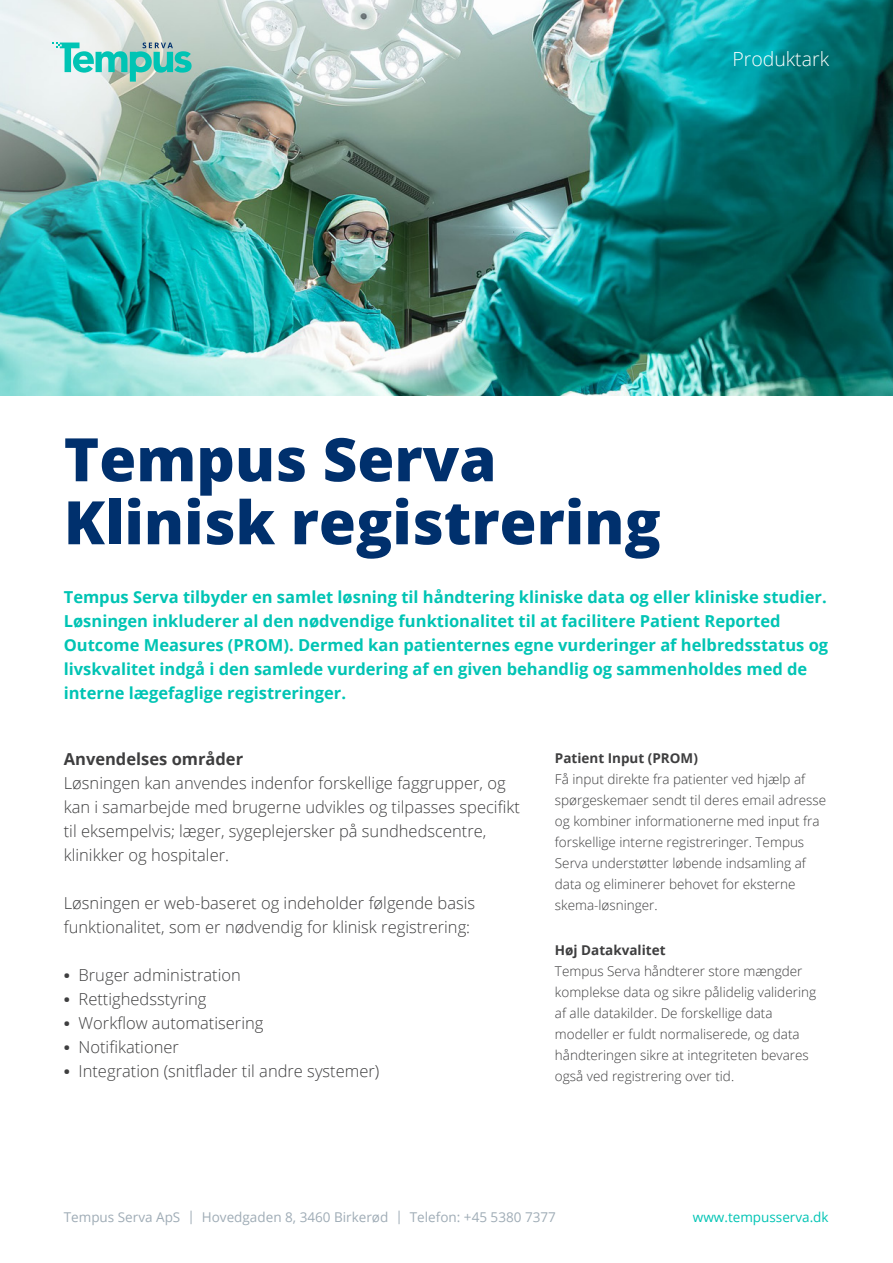
<style>
.page{position:relative;width:893px;height:1263px;background:#fff}
.page>*{position:absolute;margin:0;border:0;box-sizing:border-box;transform-origin:0 0}
.t1{font:800 60px "Open Sans";color:#00306d}
.t2{font:300 19.5px "Open Sans";color:#fff}
.t3{font:300 16.5px/24px "Open Sans";color:#3e3e3f}
.t4{font:700 16.5px/24px "Open Sans";color:#00c4b4}
.t5{font:700 16.5px "Open Sans";color:#3e3e3f}
.t6{font:300 13.5px/21px "Open Sans";color:#3e3e3f}
.t7{font:13.5px "Open Sans";color:#9facb6}
.t8{font:700 13.5px "Open Sans";color:#3e3e3f}
.t9{font:13.5px "Open Sans";color:#00c4b4}
.s1{font-weight:700;font-size:14.85px}
</style>
<div class="page">
<img style="left:0;top:0;width:893px;height:395px">
<svg style="left:52px;top:43px;width:140px;height:39px;background:#87d1c7"></svg>
<p class="t2" style="left:732px;top:46px;width:98px">Produktark</p>
<p class="t1" style="left:64px;top:414px;width:434px">Tempus Serva</p>
<p class="t1" style="left:64px;top:477px;width:599px">Klinisk registrering</p>
<p class="t4" style="left:64px;top:584px;width:766px">Tempus Serva tilbyder en samlet løsning til håndtering kliniske data og eller kliniske studier.<br>Løsningen inkluderer al den nødvendige funktionalitet til at facilitere Patient Reported Outcome Measures (PROM). Dermed kan patienternes egne vurderinger af helbredsstatus og livskvalitet indgå i den samlede vurdering af en given behandlig og sammenholdes med de interne lægefaglige registreringer.</p>
<p class="t5" style="left:64px;top:748px;width:181px">Anvendelses områder</p>
<p class="t3" style="left:64px;top:771px;width:458px">Løsningen kan anvendes indenfor forskellige faggrupper, og kan i samarbejde med brugerne udvikles og tilpasses specifikt til eksempelvis; læger, sygeplejersker på sundhedscentre, klinikker og hospitaler.</p>
<p class="t3" style="left:64px;top:891px;width:413px">Løsningen er web-baseret og indeholder følgende basis funktionalitet, som er nødvendig for klinisk registrering:</p>
<p class="t3" style="left:64px;top:963px;width:179px"><span class="s1">•</span> Bruger administration</p>
<p class="t3" style="left:64px;top:987px;width:144px"><span class="s1">•</span> Rettighedsstyring</p>
<p class="t3" style="left:64px;top:1011px;width:201px"><span class="s1">•</span> Workflow automatisering</p>
<p class="t3" style="left:64px;top:1035px;width:117px"><span class="s1">•</span> Notifikationer</p>
<p class="t3" style="left:64px;top:1059px;width:317px"><span class="s1">•</span> Integration (snitflader til andre systemer)</p>
<p class="t8" style="left:555px;top:748px;width:144px">Patient Input (PROM)</p>
<p class="t6" style="left:555px;top:768px;width:273px">Få input direkte fra patienter ved hjælp af spørgeskemaer sendt til deres email adresse og kombiner informationerne med input fra forskellige interne registreringer. Tempus Serva understøtter løbende indsamling af data og eliminerer behovet for eksterne skema-løsninger.</p>
<p class="t8" style="left:555px;top:940px;width:112px">Høj Datakvalitet</p>
<p class="t6" style="left:555px;top:960px;width:263px">Tempus Serva håndterer store mængder komplekse data og sikre pålidelig validering af alle datakilder. De forskellige data modeller er fuldt normaliserede, og data håndteringen sikre at integriteten bevares også ved registrering over tid.</p>
<p class="t7" style="left:64px;top:1208px;width:494px">Tempus Serva ApS | Hovedgaden 8, 3460 Birkerød | Telefon: +45 5380 7377</p>
<p class="t9" style="left:693px;top:1208px;width:137px">www.tempusserva.dk</p>
</div>
